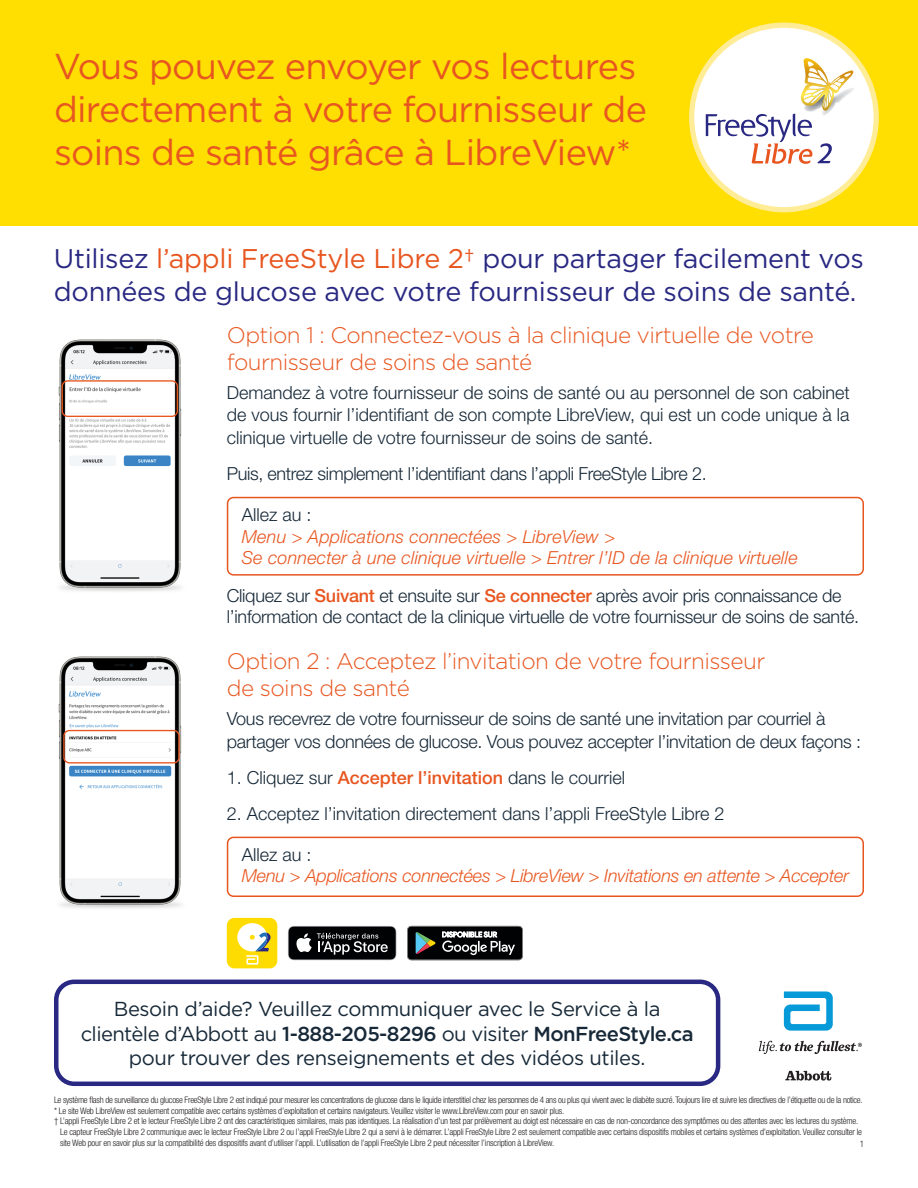
<style>
.page{position:relative;width:918px;height:1188px;background:#fff}
.page>*{position:absolute;margin:0;border:0;box-sizing:border-box;transform-origin:0 0}
.t1{font:36px/43.2px "Gotham";letter-spacing:-.02em;color:#e85620}
.t2{font:27px/32.4px "Gotham";letter-spacing:-.01em;color:#292882}
.subhead{font:300 22.5px/27px "Gotham";letter-spacing:-.025em;color:#e85620}
.t3{font:20.25px/24.3px "Gotham";letter-spacing:-.02em;color:#172938;text-align:center}
.subhead-2{font:300 18px/22.5px "Helvetica Neue LT Std";letter-spacing:-.015em;color:#172938}
.subhead-3{font:italic 300 18px/21.6px "Helvetica Neue LT Pro";letter-spacing:.01em;color:#e85620}
.subhead-4{font:italic 300 18px "Helvetica Neue LT Pro";letter-spacing:-.01em;color:#e85620}
.t4{font:300 condensed 9px/10.8px "Helvetica Neue LT Pro";letter-spacing:-.02em;color:#231f20}
.s1{color:#e85620}
.s2{font-weight:500;color:#e85620}
.s3{font-weight:500}
</style>
<div class="page">
<div style="left:0;top:0;width:918px;height:225px;background:#ffdf01"></div>
<div style="left:54px;top:980px;width:666px;height:106px;border:4px solid #292882;border-radius:18px"></div>
<div style="left:227px;top:497px;width:637px;height:79px;border:2px solid #e85620;border-radius:6px"></div>
<div style="left:227px;top:837px;width:637px;height:60px;border:2px solid #e85620;border-radius:6px"></div>
<svg style="left:288px;top:926px;width:108px;height:34px;background:#313233"></svg>
<svg style="left:407px;top:926px;width:116px;height:34px;background:#353837"></svg>
<div style="left:227px;top:918px;width:50px;height:50px;background:#ffdc01;border-radius:8px"></div>
<svg style="left:237px;top:923px;width:34px;height:42px"></svg>
<svg style="left:784px;top:991px;width:49px;height:40px"></svg>
<svg style="left:785px;top:1071px;width:46px;height:10px"></svg>
<svg style="left:759px;top:1041px;width:103px;height:13px"></svg>
<img style="left:58px;top:339px;width:124px;height:252px">
<img style="left:58px;top:656px;width:124px;height:252px">
<div style="left:63px;top:730px;width:117px;height:34px;border:1px solid #e85620;border-radius:5px"></div>
<div style="left:62px;top:380px;width:116px;height:37px;border:1px solid #e85620;border-radius:5px"></div>
<div style="left:692px;top:25px;width:184px;height:185px;background:#fff;border-radius:50%"></div>
<div style="left:689px;top:23px;width:190px;height:189px;border:5px solid #ffec96;border-radius:50%"></div>
<svg style="left:706px;top:58px;width:150px;height:106px"></svg>
<p class="t1" style="left:54px;top:44px;width:595px">Vous pouvez envoyer vos lectures directement à votre fournisseur de soins de santé grâce à LibreView*</p>
<p class="t2" style="left:54px;top:242px;width:812px">Utilisez <span class="s1">l’appli FreeStyle Libre 2†</span> pour partager facilement vos données de glucose avec votre fournisseur de soins de santé.</p>
<p class="subhead" style="left:227px;top:321px;width:589px">Option 1 : Connectez-vous à la clinique virtuelle de votre fournisseur de soins de santé</p>
<p class="subhead-2" style="left:227px;top:381px;width:625px;text-align:justify">Demandez à votre fournisseur de soins de santé ou au personnel de son cabinet de vous fournir l’identifiant de son compte LibreView, qui est un code unique à la clinique virtuelle de votre fournisseur de soins de santé.</p>
<p class="subhead-2" style="left:227px;top:462px;width:481px">Puis, entrez simplement l’identifiant dans l’appli FreeStyle Libre 2.</p>
<p class="subhead-2" style="left:242px;top:503px;width:71px">Allez au :</p>
<p class="subhead-3" style="left:242px;top:525px;width:557px">Menu &gt; Applications connectées &gt; LibreView &gt;<br>Se connecter à une clinique virtuelle &gt; Entrer l’ID de la clinique virtuelle</p>
<p class="subhead-2" style="left:227px;top:584px;width:634px;line-height:21px">Cliquez sur <span class="s2">Suivant</span> et ensuite sur <span class="s2">Se connecter</span> après avoir pris connaissance de l’information de contact de la clinique virtuelle de votre fournisseur de soins de santé.</p>
<p class="subhead" style="left:227px;top:647px;width:540px">Option 2 : Acceptez l’invitation de votre fournisseur de soins de santé</p>
<p class="subhead-2" style="left:227px;top:707px;width:636px">Vous recevrez de votre fournisseur de soins de santé une invitation par courriel à partager vos données de glucose. Vous pouvez accepter l’invitation de deux façons :</p>
<p class="subhead-2" style="left:227px;top:766px;width:400px">1. Cliquez sur <span class="s2">Accepter l’invitation</span> dans le courriel</p>
<p class="subhead-2" style="left:227px;top:802px;width:499px">2. Acceptez l’invitation directement dans l’appli FreeStyle Libre 2</p>
<p class="subhead-2" style="left:242px;top:843px;width:71px">Allez au :</p>
<p class="subhead-4" style="left:242px;top:865px;width:609px">Menu &gt; Applications connectées &gt; LibreView &gt; Invitations en attente &gt; Accepter</p>
<p class="t3" style="left:81px;top:997px;width:614px">Besoin d’aide? Veuillez communiquer avec le Service à la clientèle d’Abbott au <span class="s3">1-888-205-8296</span> ou visiter <span class="s3">MonFreeStyle.ca </span>pour trouver des renseignements et des vidéos utiles.</p>
<p class="t4" style="left:54px;top:1094px;width:810px">Le système flash de surveillance du glucose FreeStyle Libre 2 est indiqué pour mesurer les concentrations de glucose dans le liquide interstitiel chez les personnes de 4 ans ou plus qui vivent avec le diabète sucré. Toujours lire et suivre les directives de l’étiquette ou de la notice.</p>
<p class="t4" style="left:54px;top:1105px;width:512px">* Le site Web LibreView est seulement compatible avec certains systèmes d’exploitation et certains navigateurs. Veuillez visiter le www.LibreView.com pour en savoir plus.</p>
<p class="t4" style="left:60px;top:1116px;width:803px;text-indent:-6px">† L’appli FreeStyle Libre 2 et le lecteur FreeStyle Libre 2 ont des caractéristiques similaires, mais pas identiques. La réalisation d’un test par prélèvement au doigt est nécessaire en cas de non-concordance des symptômes ou des attentes avec les lectures du système.<br>Le capteur FreeStyle Libre 2 communique avec le lecteur FreeStyle Libre 2 ou l’appli FreeStyle Libre 2 qui a servi à le démarrer. L’appli FreeStyle Libre 2 est seulement compatible avec certains dispositifs mobiles et certains systèmes d’exploitation. Veuillez consulter le site Web pour en savoir plus sur la compatibilité des dispositifs avant d’utiliser l’appli. L’utilisation de l’appli FreeStyle Libre 2 peut nécessiter l’inscription à LibreView.</p>
<p class="t4" style="left:860px;top:1138px;width:6px">1</p>
</div>
